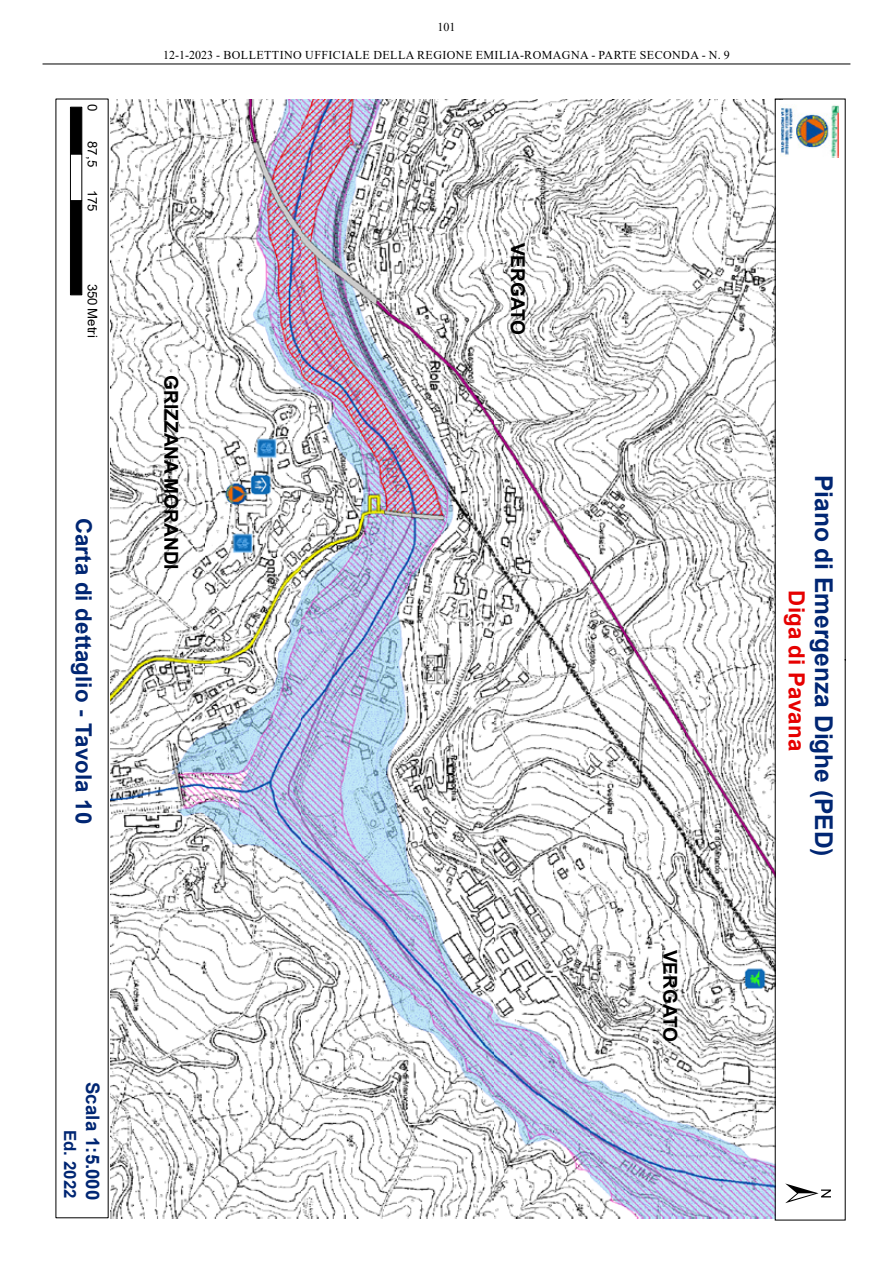
<style>
.page{position:relative;width:893px;height:1263px;background:#fff}
.page>*{position:absolute;margin:0;border:0;box-sizing:border-box;transform-origin:0 0}
.t1{font:64.95px "ESRI North";color:#000}
.t2{font:700 24.6px "Arial";color:#002673}
.t3{font:700 22.2px "Arial";letter-spacing:.01em;color:#002673}
.t4{font:700 22.2px "Arial";letter-spacing:.015em;color:#e60000}
.t5{font:700 19.05px "Arial";letter-spacing:-.01em;color:#000}
.t6{font:700 18.6px "Arial";letter-spacing:.005em;color:#002673}
.t7{font:700 16.8px "Arial";color:#002673}
.t8{font:13.2px "Arial";letter-spacing:-.005em;color:#000}
.t9{font:12px "Times New Roman";letter-spacing:.035em;color:#000}
</style>
<div class="page">
<hr style="left:43px;top:64px;width:807px;height:1px;background:#000">
<img style="left:111px;top:99px;width:663px;height:1119px">
<svg style="left:774px;top:98px;width:71px;height:1122px"></svg>
<div style="left:786px;top:1183px;width:45px;height:20px;background:#fff"></div>
<img style="left:780px;top:105px;width:60px;height:53px">
<div style="left:70px;top:107px;width:12px;height:47px;background:#000;border:1px solid #000"></div>
<div style="left:70px;top:154px;width:12px;height:47px;border:1px solid #000"></div>
<div style="left:70px;top:200px;width:12px;height:95px;background:#000;border:1px solid #000"></div>
<p class="t8" style="left:101px;top:104px;width:9px;rotate:90deg">0</p>
<p class="t8" style="left:101px;top:141px;width:27px;rotate:90deg">87,5</p>
<p class="t8" style="left:101px;top:190px;width:23px;rotate:90deg">175</p>
<p class="t8" style="left:101px;top:284px;width:56px;rotate:90deg">350 Metri</p>
<h3 class="t3" style="left:99px;top:518px;width:308px;rotate:90deg">Carta di dettaglio - Tavola 10</h3>
<h3 class="t7" style="left:82px;top:1130px;width:70px;rotate:90deg">Ed. 2022</h3>
<h3 class="t6" style="left:106px;top:1082px;width:120px;rotate:90deg">Scala 1:5.000</h3>
<p class="t9" style="left:437px;top:19px;width:19px">101</p>
<p class="t9" style="left:163px;top:47px;width:494px">12-1-2023 - BOLLETTINO UFFICIALE DELLA REGIONE EMILIA-ROMAGNA - PARTE SECONDA</p>
<p class="t9" style="left:702px;top:47px;width:30px">- N. 9</p>
<h3 class="t5" style="left:185px;top:375px;width:196px;rotate:90deg">GRIZZANA MORANDI</h3>
<h3 class="t5" style="left:531px;top:243px;width:94px;rotate:90deg">VERGATO</h3>
<h3 class="t5" style="left:683px;top:950px;width:94px;rotate:90deg">VERGATO</h3>
<h2 class="t2" style="left:841px;top:475px;width:383px;rotate:90deg">Piano di Emergenza Dighe (PED)</h2>
<h3 class="t4" style="left:812px;top:590px;width:162px;rotate:90deg">Diga di Pavana</h3>
<h1 class="t1" style="left:846px;top:1183px;width:21px;rotate:90deg">±</h1>
</div>
